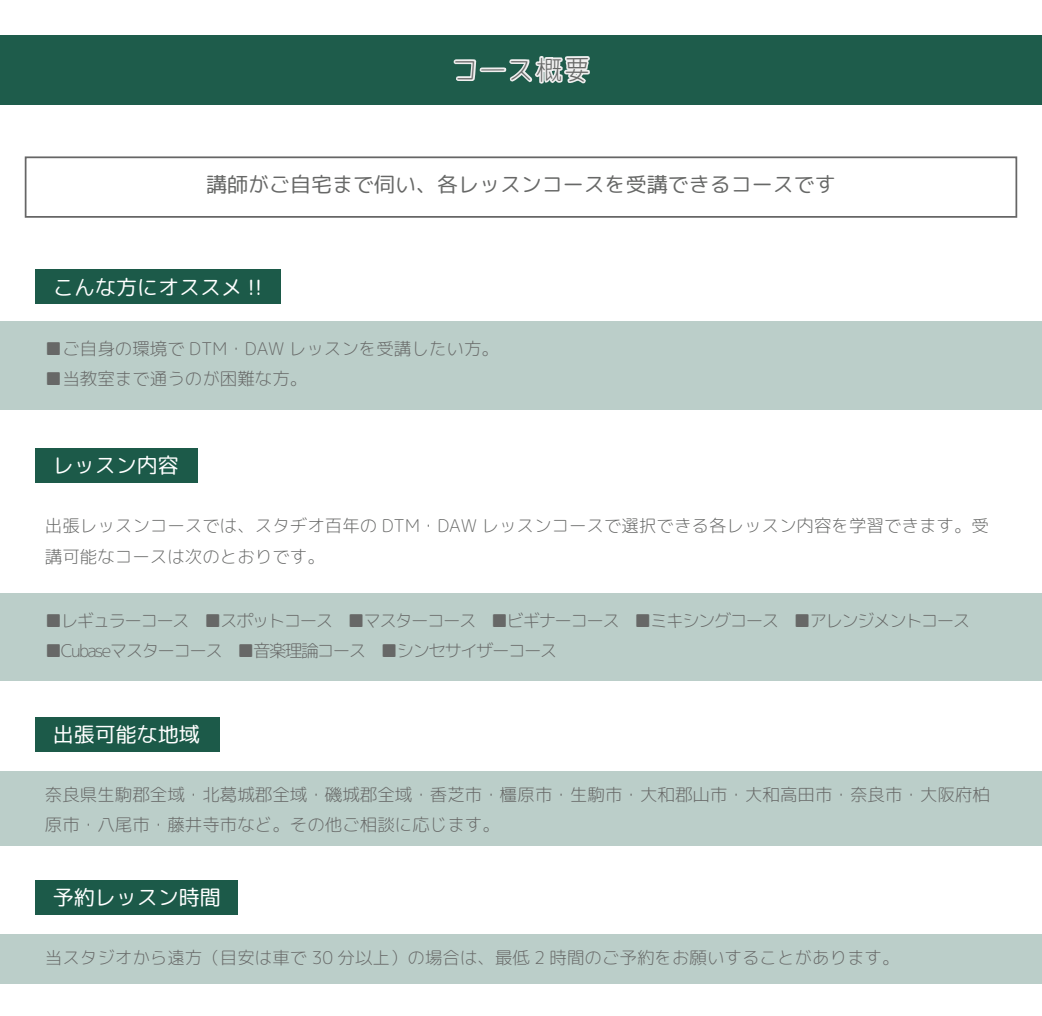
<style>
.page{position:relative;width:1042px;height:1016px;background:#fff}
.page>*{position:absolute;margin:0;border:0;box-sizing:border-box;transform-origin:0 0}
.t1{font:28px "Yomogi Font";color:#676867}
.t2{font:21px "rounded mgenplus 1 p regular";color:#fff}
.t3{font:21px "rounded mgenplus 1 p regular";color:#676867}
.t4{font:17.5px/30.6px "rounded mgenplus 1 p light";color:#676867}
.t5{font:17.5px "rounded mgenplus 1 p light";letter-spacing:-.09em;color:#676867}
</style>
<div class="page">
<div style="left:0;top:35px;width:1042px;height:70px;background:#1e5c4b"></div>
<svg style="left:453px;top:59px;width:23px;height:22px"></svg>
<div style="left:480px;top:67px;width:26px;height:5px;border:4px solid #efefef"></div>
<svg style="left:508px;top:56px;width:84px;height:354px"></svg>
<div style="left:25px;top:156px;width:992px;height:62px;border:2px solid #666"></div>
<div style="left:0;top:321px;width:1042px;height:88px;background:#bbcec9"></div>
<div style="left:35px;top:269px;width:246px;height:34px;background:#1c5a49"></div>
<div style="left:35px;top:448px;width:162px;height:34px;background:#1c5a49"></div>
<div style="left:35px;top:717px;width:185px;height:34px;background:#1c5a49"></div>
<div style="left:0;top:771px;width:1042px;height:74px;background:#bbcec9"></div>
<div style="left:35px;top:880px;width:202px;height:34px;background:#1c5a49"></div>
<div style="left:0;top:934px;width:1042px;height:49px;background:#bbcec9"></div>
<div style="left:0;top:593px;width:1042px;height:87px;background:#bbcec9"></div>
<h1 class="t1" style="left:451px;top:55px;width:141px">コース概要</h1>
<p class="t3" style="left:206px;top:169px;width:631px">講師がご自宅まで伺い、各レッスンコースを受講できるコースです</p>
<p class="t2" style="left:53px;top:272px;width:211px">こんな方にオススメ !!</p>
<p class="t4" style="left:45px;top:333px;width:456px">■ご自身の環境で DTM・DAW レッスンを受講したい方。</p>
<p class="t4" style="left:45px;top:363px;width:264px">■当教室まで通うのが困難な方。</p>
<p class="t2" style="left:53px;top:450px;width:127px">レッスン内容</p>
<p class="t4" style="left:45px;top:510px;width:946px">出張レッスンコースでは、スタヂオ百年の DTM・DAW レッスンコースで選択できる各レッスン内容を学習できます。受講可能なコースは次のとおりです。</p>
<p class="t5" style="left:45px;top:607px;width:943px">■レギュラーコース　■スポットコース　■マスターコース　■ビギナーコース　■ミキシングコース　■アレンジメントコース　</p>
<p class="t5" style="left:45px;top:638px;width:514px">■Cubaseマスターコース　■音楽理論コース　■シンセサイザーコース</p>
<p class="t2" style="left:53px;top:719px;width:148px">出張可能な地域</p>
<p class="t4" style="left:45px;top:778px;width:946px">奈良県生駒郡全域・北葛城郡全域・磯城郡全域・香芝市・橿原市・生駒市・大和郡山市・大和高田市・奈良市・大阪府柏原市・八尾市・藤井寺市など。その他ご相談に応じます。</p>
<p class="t2" style="left:53px;top:882px;width:169px">予約レッスン時間</p>
<p class="t4" style="left:45px;top:941px;width:856px">当スタジオから遠方（目安は車で 30 分以上）の場合は、最低 2 時間のご予約をお願いすることがあります。</p>
</div>
